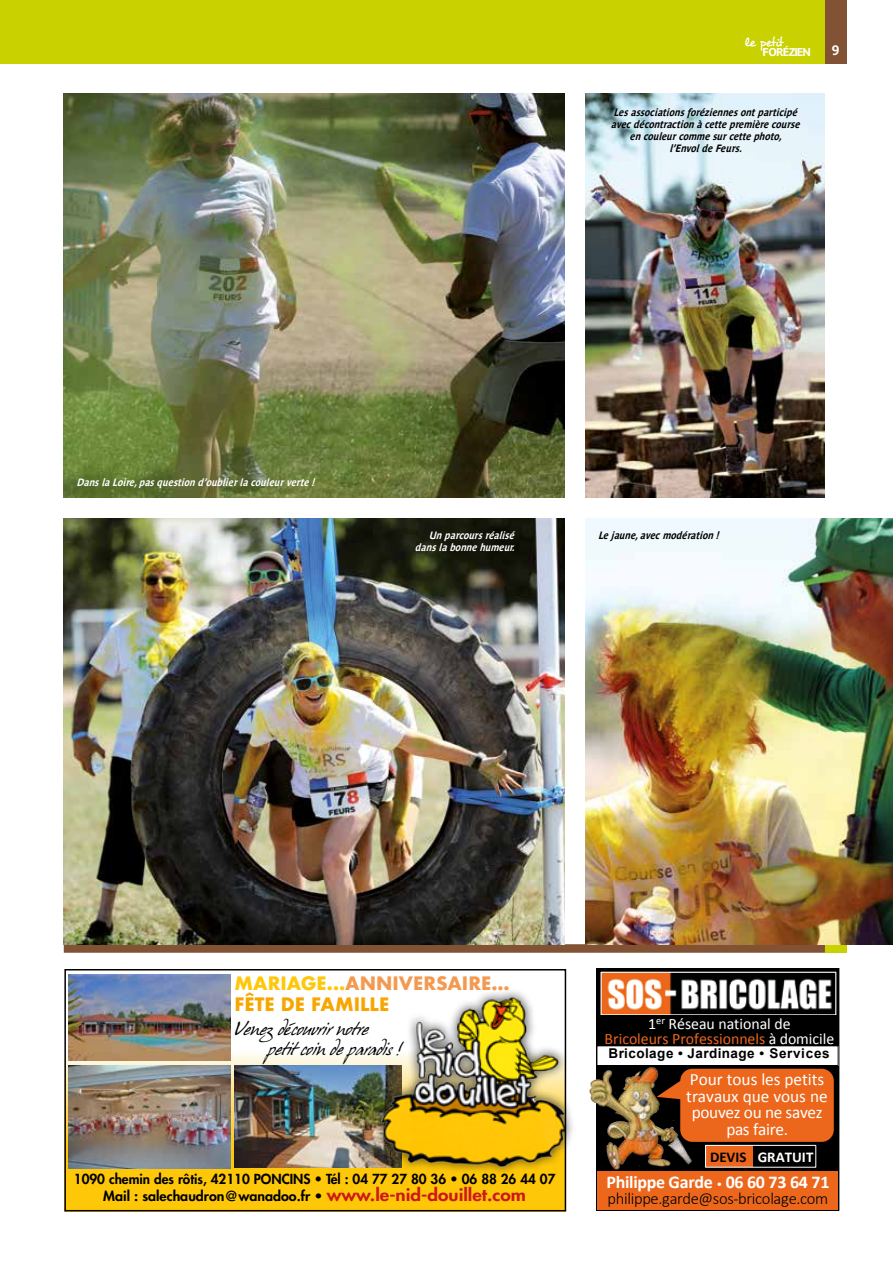
<style>
.page{position:relative;width:893px;height:1276px;background:#fff}
.page>*{position:absolute;margin:0;border:0;box-sizing:border-box;transform-origin:0 0}
.t1{font:700 18px/21.6px "Futura";color:#f49950}
.t2{font:700 18px "Calibri";letter-spacing:-.015em;color:#fff}
.t3{font:17.25px/16.8px "Calibri";letter-spacing:-.005em;color:#fff;text-align:center}
.t4{font:16.5px/19.5px "Hans Hand";letter-spacing:-.01em;color:#000}
.t5{font:300 16.5px "Calibri";letter-spacing:-.02em;color:#000}
.t6{font:15.9px/14.4px "Calibri";color:#fff;text-align:center}
.t7{font:700 15px "Calibri";color:#fff}
.t8{font:800 13.5px/16.5px "Futura CE";color:#000;text-align:center}
.t9{font:700 13.5px "Arial";letter-spacing:.035em;color:#000}
.t10{font:700 13.5px "Parisine";color:#fff}
.t11{font:13.35px "Desyrel";letter-spacing:-.06em;color:#fff}
.t12{font:700 11.25px "Parisine";letter-spacing:-.08em;color:#fff}
.t13{font:italic 700 10.5px/12px "Parisine Plus";color:#000;text-align:center;scale:.88 1}
.t14{font:italic 700 10.5px/12px "Parisine Plus";color:#fff;text-align:right;scale:.88 1}
.s1{color:#fec708}
.s2{color:#f7a600}
.s3{color:#ec671c}
.s4{color:#000}
.s5{font-size:16.8px;color:#cd1719}
.s6{font-weight:300;font-size:12px}
</style>
<div class="page">
<div style="left:825px;top:0;width:21px;height:64px;background:#815234"></div>
<div style="left:0;top:0;width:825px;height:64px;background:#c9d200"></div>
<div style="left:825px;top:944px;width:21px;height:8px;background:#c9d200"></div>
<div style="left:64px;top:944px;width:761px;height:8px;background:#815234"></div>
<img style="left:64px;top:94px;width:500px;height:403px">
<img style="left:64px;top:519px;width:500px;height:425px">
<img style="left:585px;top:94px;width:240px;height:403px">
<img style="left:585px;top:519px;width:308px;height:425px">
<svg style="left:67px;top:974px;width:496px;height:234px;fill:#fec708"></svg>
<img style="left:69px;top:975px;width:162px;height:86px">
<img style="left:235px;top:1065px;width:137px;height:102px">
<img style="left:69px;top:1065px;width:162px;height:103px">
<div style="left:372px;top:988px;width:204px;height:188px;background:#000;opacity:.75"></div>
<img style="left:380px;top:995px;width:183px;height:173px">
<div style="left:64px;top:969px;width:502px;height:242px;border:2px solid #000"></div>
<div style="left:597px;top:968px;width:242px;height:242px;background:#000"></div>
<div style="left:596px;top:968px;width:243px;height:242px;border:1px solid #000"></div>
<div style="left:597px;top:1171px;width:241px;height:38px;background:#ec671c"></div>
<img style="left:589px;top:1067px;width:102px;height:102px">
<svg style="left:657px;top:1068px;width:177px;height:74px;background:#cf5b1a"></svg>
<div style="left:597px;top:1046px;width:241px;height:19px;background:#fff"></div>
<div style="left:597px;top:1045px;width:241px;height:21px;border:1px solid #000"></div>
<img style="left:602px;top:973px;width:230px;height:39px">
<div style="left:600px;top:971px;width:236px;height:43px;border:1px solid #fff"></div>
<div style="left:705px;top:1145px;width:48px;height:22px;background:#ec671c"></div>
<div style="left:705px;top:1145px;width:111px;height:22px;border:1px solid #fff"></div>
<p class="t11" style="left:744px;top:34px;width:41px">le petit</p>
<p class="t12" style="left:763px;top:46px;width:50px">FORÉZIEN</p>
<p class="t10" style="left:832px;top:43px;width:9px">9</p>
<p class="t13" style="left:611px;top:106px;width:220px">Lesassociationsforéziennesontparticipé avecdécontractionàcettepremièrecourse encouleurcommesurcettephoto, l’EnvoldeFeurs.</p>
<p class="t14" style="left:77px;top:476px;width:275px">DanslaLoire,pasquestiond’oublierlacouleurverte!</p>
<p class="t14" style="left:415px;top:529px;width:118px">Unparcoursréalisé danslabonnehumeur.</p>
<p class="t13" style="left:598px;top:529px;width:142px">Lejaune,avecmodération!</p>
<h1 class="t1" style="left:235px;top:972px;width:277px"><span class="s1">MARIAGE...</span>ANNIVERSAIRE...<br><span class="s2">FÊTE DE FAMILLE</span></h1>
<h3 class="t4" style="left:267px;top:1020px;width:137px;text-indent:-33px">Venez découvrir notre<br>petit coin de paradis !</h3>
<h3 class="t6" style="left:605px;top:1016px;width:231px">1<sup>er</sup> Réseau national de<br><span class="s3">Bricoleurs Professionnels</span> à domicile</h3>
<p class="t9" style="left:608px;top:1044px;width:223px">Bricolage • Jardinage • Services</p>
<h2 class="t3" style="left:686px;top:1070px;width:143px">Pour tous les petits travaux que vous ne pouvez ou ne savez pas faire.</h2>
<h3 class="t7" style="left:710px;top:1147px;width:105px"><span class="s4">DEVIS</span> GRATUIT</h3>
<p class="t8" style="left:74px;top:1170px;width:483px">1090 chemin des rôtis, 42110 PONCINS • Tél : 04 77 27 80 36 • 06 88 26 44 07<br>Mail : salechaudron@wanadoo.fr • <span class="s5">www.le-nid-douillet.com</span></p>
<h1 class="t2" style="left:606px;top:1170px;width:224px">Philippe Garde <span class="s6">•</span> 06 60 73 64 71</h1>
<h3 class="t5" style="left:608px;top:1188px;width:222px">philippe.garde@sos-bricolage.com</h3>
</div>
